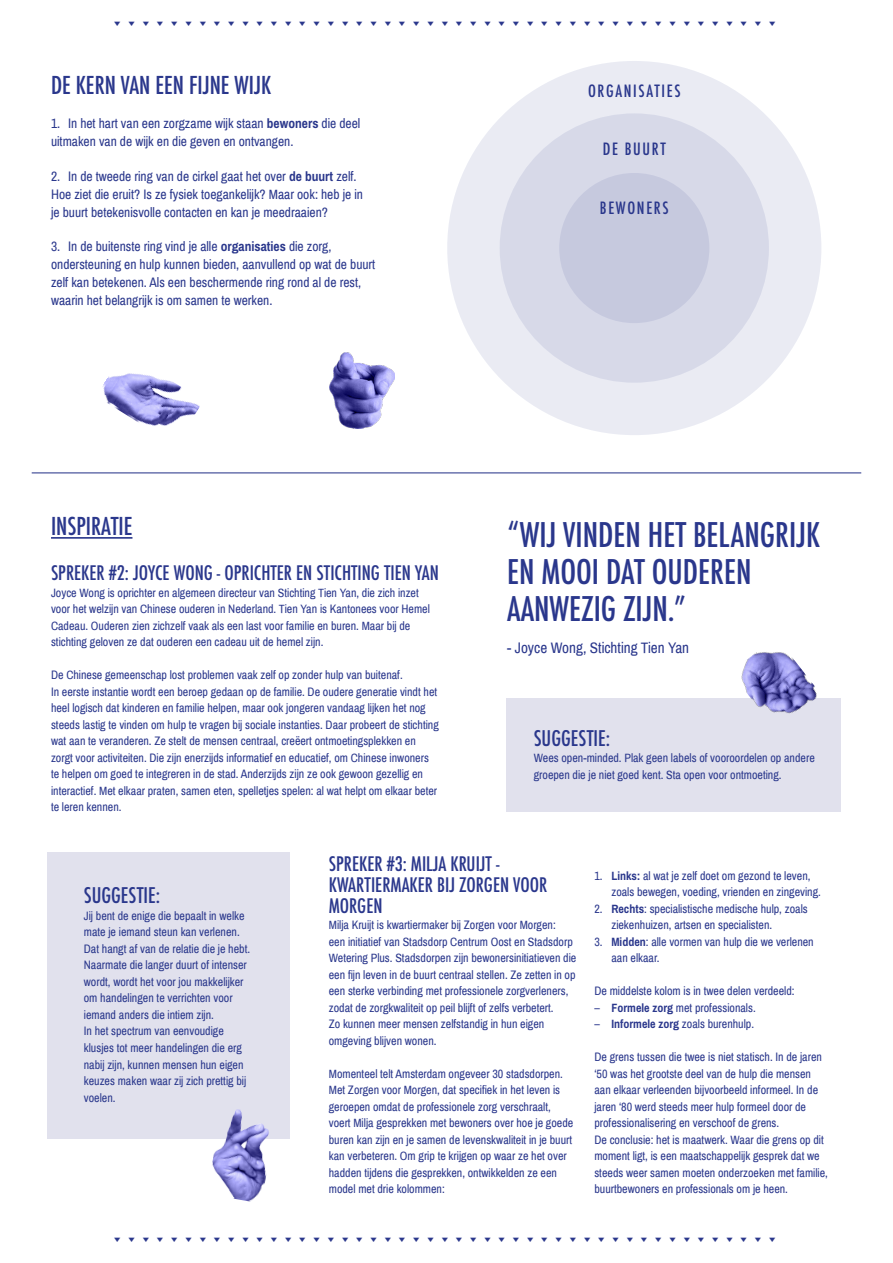
<style>
.page{position:relative;width:893px;height:1263px;background:#fff}
.page>*{position:absolute;margin:0;border:0;box-sizing:border-box;transform-origin:0 0}
.Platte_tekst{font:500 condensed 33px/37px "Futura";color:#2a378c}
.Platte_tekst-2{font:500 condensed 24px "Futura";color:#2a378c}
.Platte_tekst-3{font:500 condensed 21px "Futura";color:#2a378c}
.Platte_tekst-4{font:500 condensed 19.5px/21px "Futura";color:#2a378c}
.Platte_tekst-5{font:500 condensed 16.5px "Futura";letter-spacing:.1em;color:#2a378c}
.Platte_tekst-6{font:15.15px "Archivo Narrow";color:#2a378c}
.Platte_tekst-7{font:13.5px/18px "Archivo Narrow";color:#2a378c}
.Platte_tekst-8{font:12px/16.5px "Archivo Narrow";color:#2a378c}
.t1{font:6px "Wingdings 3";color:#2a378c;scale:1.2 1}
.s1{font-weight:700}
</style>
<div class="page">
<img style="left:330px;top:353px;width:65px;height:75px">
<div style="left:447px;top:61px;width:374px;height:374px;background:#eaebf3;border-radius:50%"></div>
<div style="left:500px;top:113px;width:269px;height:270px;background:#d7d9e8;border-radius:50%"></div>
<div style="left:559px;top:173px;width:150px;height:150px;background:#c6c9de;border-radius:50%"></div>
<hr style="left:32px;top:472px;width:829px;height:1px;background:#2a378c">
<img style="left:102px;top:373px;width:98px;height:53px">
<hr style="left:51px;top:537px;width:81px;height:2px;background:#2a378c">
<div style="left:506px;top:698px;width:334px;height:114px;background:#e1e1ed"></div>
<div style="left:47px;top:852px;width:243px;height:286px;background:#e1e1ed"></div>
<img style="left:207px;top:1109px;width:70px;height:93px">
<img style="left:741px;top:652px;width:76px;height:62px">
<p class="t1" style="left:114px;top:20px;width:553px">❑ ❑ ❑ ❑ ❑ ❑ ❑ ❑ ❑ ❑ ❑ ❑ ❑ ❑ ❑ ❑ ❑ ❑ ❑ ❑ ❑ ❑ ❑ ❑ ❑ ❑ ❑ ❑ ❑ ❑ ❑ ❑ ❑ ❑ ❑ ❑ ❑ ❑ ❑ ❑ ❑ ❑ ❑ ❑ ❑ ❑ ❑</p>
<p class="Platte_tekst-2" style="left:51px;top:70px;width:222px">DE KERN VAN EEN FIJNE WIJK</p>
<p class="Platte_tekst-7" style="left:51px;top:115px;width:311px">1. In het hart van een zorgzame wijk staan <span class="s1">bewoners</span> die deel uitmaken van de wijk en die geven en ontvangen.</p>
<p class="Platte_tekst-7" style="left:51px;top:167px;width:307px">2. In de tweede ring van de cirkel gaat het over <span class="s1">de buurt</span> zelf.</p>
<p class="Platte_tekst-7" style="left:51px;top:185px;width:313px">Hoe ziet die eruit? Is ze fysiek toegankelijk? Maar ook: heb je in</p>
<p class="Platte_tekst-7" style="left:51px;top:203px;width:278px">je buurt betekenisvolle contacten en kan je meedraaien?</p>
<p class="Platte_tekst-7" style="left:51px;top:238px;width:326px">3. In de buitenste ring vind je alle <span class="s1">organisaties</span> die zorg, ondersteuning en hulp kunnen bieden, aanvullend op wat de buurt zelf kan betekenen. Als een beschermende ring rond al de rest, waarin het belangrijk is om samen te werken.</p>
<p class="Platte_tekst-5" style="left:588px;top:80px;width:94px">ORGANISATIES</p>
<p class="Platte_tekst-5" style="left:603px;top:139px;width:65px">DE BUURT</p>
<p class="Platte_tekst-5" style="left:600px;top:197px;width:70px">BEWONERS</p>
<p class="Platte_tekst-2" style="left:51px;top:511px;width:83px">INSPIRATIE</p>
<p class="Platte_tekst-4" style="left:51px;top:563px;width:390px">SPREKER #2: JOYCE WONG - OPRICHTER EN STICHTING TIEN YAN</p>
<p class="Platte_tekst-8" style="left:51px;top:585px;width:380px">Joyce Wong is oprichter en algemeen directeur van Stichting Tien Yan, die zich inzet voor het welzijn van Chinese ouderen in Nederland. Tien Yan is Kantonees voor Hemel Cadeau. Ouderen zien zichzelf vaak als een last voor familie en buren. Maar bij de stichting geloven ze dat ouderen een cadeau uit de hemel zijn.</p>
<p class="Platte_tekst-8" style="left:51px;top:667px;width:353px">De Chinese gemeenschap lost problemen vaak zelf op zonder hulp van buitenaf.</p>
<p class="Platte_tekst-8" style="left:51px;top:684px;width:389px">In eerste instantie wordt een beroep gedaan op de familie. De oudere generatie vindt het heel logisch dat kinderen en familie helpen, maar ook jongeren vandaag lijken het nog steeds lastig te vinden om hulp te vragen bij sociale instanties. Daar probeert de stichting wat aan te veranderen. Ze stelt de mensen centraal, creëert ontmoetingsplekken en zorgt voor activiteiten. Die zijn enerzijds informatief en educatief, om Chinese inwoners te helpen om goed te integreren in de stad. Anderzijds zijn ze ook gewoon gezellig en interactief. Met elkaar praten, samen eten, spelletjes spelen: al wat helpt om elkaar beter te leren kennen.</p>
<p class="Platte_tekst" style="left:507px;top:516px;width:314px">“WIJ VINDEN HET BELANGRIJK<br>EN MOOI DAT OUDEREN<br>AANWEZIG ZIJN.”</p>
<p class="Platte_tekst-6" style="left:507px;top:638px;width:184px">- Joyce Wong, Stichting Tien Yan</p>
<p class="Platte_tekst-3" style="left:534px;top:724px;width:78px">SUGGESTIE:</p>
<p class="Platte_tekst-8" style="left:534px;top:750px;width:282px">Wees open-minded. Plak geen labels of vooroordelen op andere groepen die je niet goed kent. Sta open voor ontmoeting.</p>
<p class="Platte_tekst-3" style="left:84px;top:882px;width:78px">SUGGESTIE:</p>
<p class="Platte_tekst-8" style="left:84px;top:908px;width:168px">Jij bent de enige die bepaalt in welke mate je iemand steun kan verlenen.<br>Dat hangt af van de relatie die je hebt.<br>Naarmate die langer duurt of intenser wordt, wordt het voor jou makkelijker om handelingen te verrichten voor iemand anders die intiem zijn.</p>
<p class="Platte_tekst-8" style="left:84px;top:1023px;width:164px">In het spectrum van eenvoudige klusjes tot meer handelingen die erg nabij zijn, kunnen mensen hun eigen keuzes maken waar zij zich prettig bij voelen.</p>
<p class="Platte_tekst-4" style="left:329px;top:853px;width:220px">SPREKER #3: MILJA KRUIJT -<br>KWARTIERMAKER BIJ ZORGEN VOOR<br>MORGEN</p>
<p class="Platte_tekst-8" style="left:329px;top:917px;width:249px">Milja Kruijt is kwartiermaker bij Zorgen voor Morgen:<br>een initiatief van Stadsdorp Centrum Oost en Stadsdorp Wetering Plus. Stadsdorpen zijn bewonersinitiatieven die een fijn leven in de buurt centraal stellen. Ze zetten in op een sterke verbinding met professionele zorgverleners, zodat de zorgkwaliteit op peil blijft of zelfs verbetert.</p>
<p class="Platte_tekst-8" style="left:329px;top:1016px;width:217px">Zo kunnen meer mensen zelfstandig in hun eigen omgeving blijven wonen.</p>
<p class="Platte_tekst-8" style="left:329px;top:1066px;width:246px">Momenteel telt Amsterdam ongeveer 30 stadsdorpen.<br>Met Zorgen voor Morgen, dat specifiek in het leven is geroepen omdat de professionele zorg verschraalt, voert Milja gesprekken met bewoners over hoe je goede buren kan zijn en je samen de levenskwaliteit in je buurt kan verbeteren. Om grip te krijgen op waar ze het over hadden tijdens die gesprekken, ontwikkelden ze een model met drie kolommen:</p>
<p class="Platte_tekst-8" style="left:611px;top:868px;width:211px;text-indent:-17px">1. <span class="s1">Links:</span> al wat je zelf doet om gezond te leven, zoals bewegen, voeding, vrienden en zingeving.</p>
<p class="Platte_tekst-8" style="left:611px;top:901px;width:198px;text-indent:-17px">2. <span class="s1">Rechts</span>: specialistische medische hulp, zoals ziekenhuizen, artsen en specialisten.</p>
<p class="Platte_tekst-8" style="left:611px;top:934px;width:204px;text-indent:-17px">3. <span class="s1">Midden</span>: alle vormen van hulp die we verlenen aan elkaar.</p>
<p class="Platte_tekst-8" style="left:594px;top:983px;width:202px">De middelste kolom is in twee delen verdeeld:</p>
<p class="Platte_tekst-8" style="left:594px;top:1000px;width:163px">– <span class="s1">Formele zorg</span> met professionals.</p>
<p class="Platte_tekst-8" style="left:594px;top:1016px;width:161px">– <span class="s1">Informele zorg</span> zoals burenhulp.</p>
<p class="Platte_tekst-8" style="left:594px;top:1049px;width:229px">De grens tussen die twee is niet statisch. In de jaren ‘50 was het grootste deel van de hulp die mensen aan elkaar verleenden bijvoorbeeld informeel. In de jaren ‘80 werd steeds meer hulp formeel door de professionalisering en verschoof de grens.</p>
<p class="Platte_tekst-8" style="left:594px;top:1132px;width:235px">De conclusie: het is maatwerk. Waar die grens op dit moment ligt, is een maatschappelijk gesprek dat we steeds weer samen moeten onderzoeken met familie, buurtbewoners en professionals om je heen.</p>
<p class="t1" style="left:114px;top:1236px;width:553px">❑ ❑ ❑ ❑ ❑ ❑ ❑ ❑ ❑ ❑ ❑ ❑ ❑ ❑ ❑ ❑ ❑ ❑ ❑ ❑ ❑ ❑ ❑ ❑ ❑ ❑ ❑ ❑ ❑ ❑ ❑ ❑ ❑ ❑ ❑ ❑ ❑ ❑ ❑ ❑ ❑ ❑ ❑ ❑ ❑ ❑ ❑</p>
</div>
